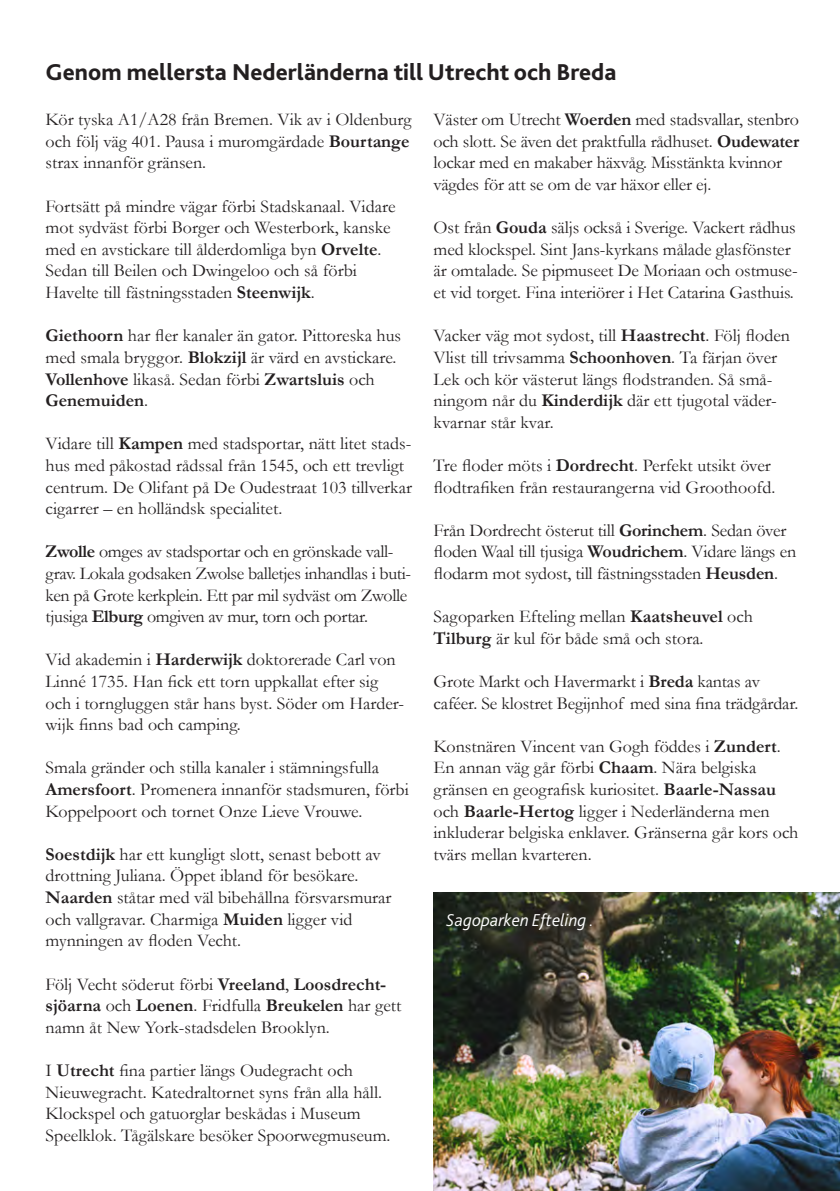
<style>
.page{position:relative;width:840px;height:1191px;background:#fff}
.page>*{position:absolute;margin:0;border:0;box-sizing:border-box;transform-origin:0 0}
.t1{font:800 24px "Bliss 2";color:#231f20}
.t2{font:18px/21.6px "Garamond";color:#231f20}
.t3{font:18px/21.6px "Garamond";letter-spacing:-.02em;color:#231f20}
.t4{font:italic 300 18px "Bliss 2";color:#fff}
.s1{font-weight:700}
</style>
<div class="page">
<img style="left:433px;top:892px;width:406px;height:299px">
<h1 class="t1" style="left:46px;top:57px;width:572px">Genom mellersta Nederländerna till Utrecht och Breda</h1>
<p class="t2" style="left:45px;top:108px;width:367px;text-align:justify">Kör tyska A1/A28 från Bremen. Vik av i Oldenburg och följ väg 401. Pausa i muromgärdade <span class="s1">Bourtange </span>strax innanför gränsen.</p>
<p class="t2" style="left:45px;top:195px;width:351px">Fortsätt på mindre vägar förbi Stadskanaal. Vidare mot sydväst förbi Borger och Westerbork, kanske med en avstickare till ålderdomliga byn <span class="s1">Orvelte</span>.<br>Sedan till Beilen och Dwingeloo och så förbi Havelte till fästningsstaden <span class="s1">Steenwijk</span>.</p>
<p class="t2" style="left:46px;top:324px;width:357px"><span class="s1">Giethoorn</span> har fler kanaler än gator. Pittoreska hus med smala bryggor. <span class="s1">Blokzijl</span> är värd en avstickare.<br><span class="s1">Vollenhove</span> likaså. Sedan förbi <span class="s1">Zwartsluis</span> och <span class="s1">Genemuiden</span>.</p>
<p class="t2" style="left:46px;top:432px;width:368px">Vidare till <span class="s1">Kampen</span> med stadsportar, nätt litet stads&shy;hus med påkostad rådssal från 1545, och ett trevligt centrum. De Olifant på De Oudestraat 103 tillverkar cigarrer – en holländsk specialitet.</p>
<p class="t3" style="left:46px;top:540px;width:367px"><span class="s1">Zwolle</span> omges av stadsportar och en grönskade vall&shy;grav. Lokala godsaken Zwolse balletjes inhandlas i buti&shy;ken på Grote kerkplein. Ett par mil sydväst om Zwolle tjusiga <span class="s1">Elburg</span> omgiven av mur, torn och portar.</p>
<p class="t2" style="left:46px;top:648px;width:360px">Vid akademin i <span class="s1">Harderwijk</span> doktorerade Carl von Linné 1735. Han fick ett torn uppkallat efter sig och i torngluggen står hans byst. Söder om Harder&shy;wijk finns bad och camping.</p>
<p class="t2" style="left:46px;top:756px;width:364px">Smala gränder och stilla kanaler i stämningsfulla<br><span class="s1">Amersfoort</span>. Promenera innanför stadsmuren, förbi<br>Koppelpoort och tornet Onze Lieve Vrouwe.</p>
<p class="t2" style="left:46px;top:843px;width:347px"><span class="s1">Soestdijk</span> har ett kungligt slott, senast bebott av drottning Juliana. Öppet ibland för besökare.<br><span class="s1">Naarden</span> ståtar med väl bibehållna försvarsmurar och vallgravar. Charmiga <span class="s1">Muiden</span> ligger vid mynningen av floden Vecht.</p>
<p class="t2" style="left:46px;top:972px;width:357px">Följ Vecht söderut förbi <span class="s1">Vreeland</span>, <span class="s1">Loosdrecht&shy;sjöarna</span> och <span class="s1">Loenen</span>. Fridfulla <span class="s1">Breukelen</span> har gett namn åt New York-stadsdelen Brooklyn.</p>
<p class="t2" style="left:46px;top:1059px;width:346px">I <span class="s1">Utrecht</span> fina partier längs Oudegracht och Nieuwegracht. Katedraltornet syns från alla håll.<br>Klockspel och gatuorglar beskådas i Museum Speelklok. Tågälskare besöker Spoorwegmuseum.</p>
<p class="t2" style="left:433px;top:108px;width:367px">Väster om Utrecht <span class="s1">Woerden</span> med stadsvallar, stenbro och slott. Se även det praktfulla rådhuset. <span class="s1">Oudewater </span>lockar med en makaber häxvåg. Misstänkta kvinnor vägdes för att se om de var häxor eller ej.</p>
<p class="t2" style="left:433px;top:216px;width:365px">Ost från <span class="s1">Gouda</span> säljs också i Sverige. Vackert rådhus med klockspel. Sint Jans-kyrkans målade glasfönster är omtalade. Se pipmuseet De Moriaan och ostmuse&shy;et vid torget. Fina interiörer i Het Catarina Gasthuis.</p>
<p class="t2" style="left:433px;top:324px;width:358px">Vacker väg mot sydost, till <span class="s1">Haastrecht</span>. Följ floden Vlist till trivsamma <span class="s1">Schoonhoven</span>. Ta färjan över Lek och kör västerut längs flodstranden. Så små&shy;ningom når du <span class="s1">Kinderdijk</span> där ett tjugotal väder&shy;kvarnar står kvar.</p>
<p class="t2" style="left:433px;top:454px;width:343px">Tre floder möts i <span class="s1">Dordrecht</span>. Perfekt utsikt över flodtrafiken från restaurangerna vid Groothoofd.</p>
<p class="t2" style="left:433px;top:519px;width:364px">Från Dordrecht österut till <span class="s1">Gorinchem</span>. Sedan över floden Waal till tjusiga <span class="s1">Woudrichem</span>. Vidare längs en flodarm mot sydost, till fästningsstaden <span class="s1">Heusden</span>.</p>
<p class="t2" style="left:433px;top:605px;width:321px">Sagoparken Efteling mellan <span class="s1">Kaatsheuvel</span> och<br><span class="s1">Tilburg</span> är kul för både små och stora.</p>
<p class="t2" style="left:433px;top:670px;width:366px">Grote Markt och Havermarkt i <span class="s1">Breda</span> kantas av caféer. Se klostret Begijnhof med sina fina trädgårdar.</p>
<p class="t2" style="left:433px;top:735px;width:366px">Konstnären Vincent van Gogh föddes i <span class="s1">Zundert</span>.<br>En annan väg går förbi <span class="s1">Chaam</span>. Nära belgiska gränsen en geografisk kuriositet. <span class="s1">Baarle-Nassau </span>och <span class="s1">Baarle-Hertog</span> ligger i Nederländerna men inkluderar belgiska enklaver. Gränserna går kors och tvärs mellan kvarteren.</p>
<p class="t4" style="left:446px;top:909px;width:149px">Sagoparken Efteling .</p>
</div>
